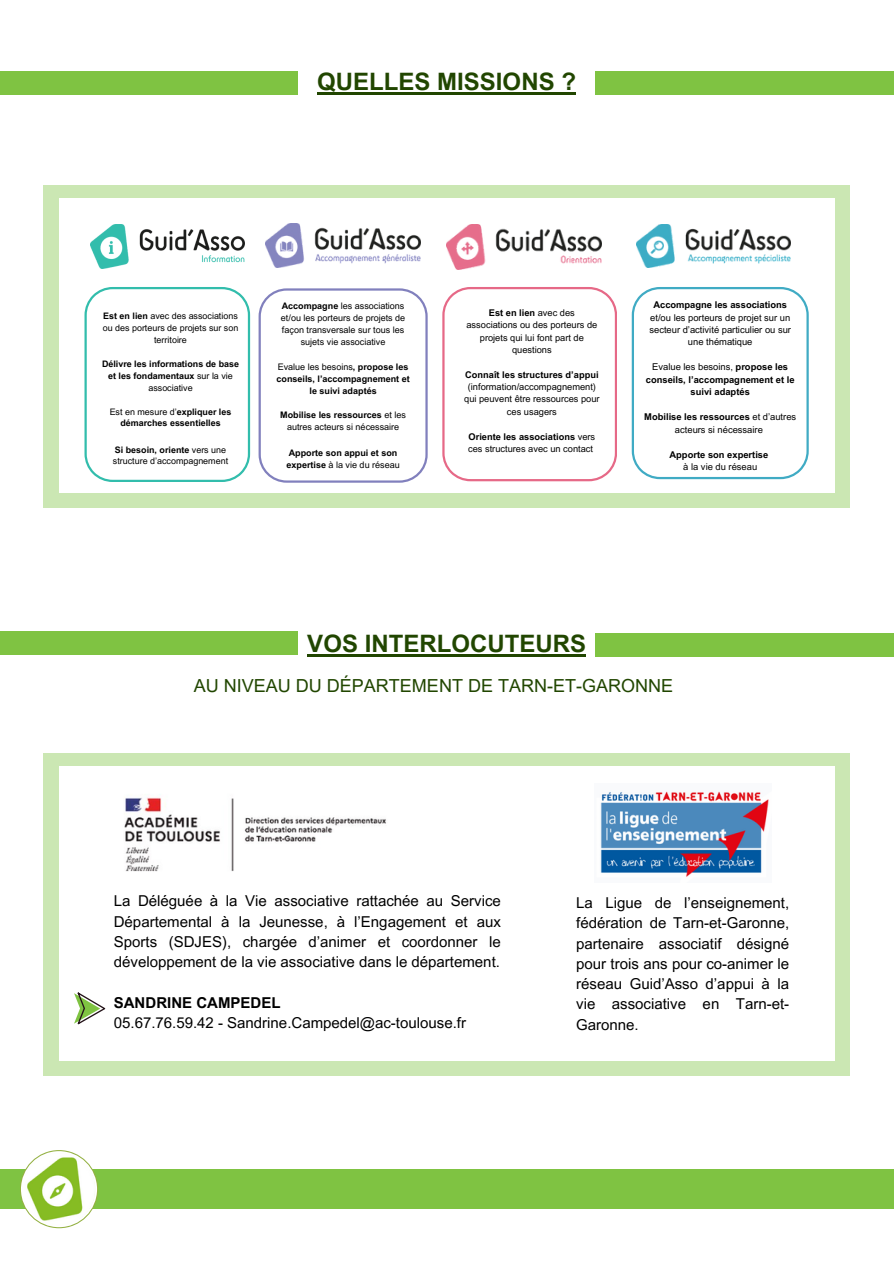
<style>
.page{position:relative;width:894px;height:1264px;background:#fff}
.page>*{position:absolute;margin:0;border:0;box-sizing:border-box;transform-origin:0 0}
.t1{font:700 24px "Arial MT Pro";color:#214600}
.t2{font:18px "Arial MT Pro";color:#214600}
.t3{font:15px/20.2px "Arial MT Pro";color:#000;text-align:justify}
.t4{font:9.3px/12.3px "Arial MT Pro";color:#000;text-align:center}
.t5{font:700 9.3px/12.5px "Arial MT Pro";color:#000;text-align:center}
.t6{font:9px/12px "Arial MT Pro";color:#000;text-align:center}
.t7{font:700 9px/11.9px "Arial MT Pro";color:#000;text-align:center}
.s1{font-weight:700}
.s2{font-weight:400}
</style>
<div class="page">
<div style="left:0;top:1169px;width:893px;height:39px;background:#7fc342"></div>
<div style="left:595px;top:71px;width:298px;height:24px;background:#7fc342"></div>
<div style="left:0;top:71px;width:298px;height:24px;background:#7fc342"></div>
<svg style="left:20px;top:1150px;width:78px;height:78px"></svg>
<svg style="left:21px;top:1151px;width:76px;height:76px"></svg>
<img style="left:23px;top:1152px;width:72px;height:73px;border-radius:50%">
<hr style="left:317px;top:93px;width:259px;height:2px;background:#214600">
<div style="left:44px;top:185px;width:805px;height:322px;background:#cbe7b3"></div>
<div style="left:59px;top:198px;width:774px;height:295px;background:#fff"></div>
<img style="left:90px;top:224px;width:154px;height:44px">
<img style="left:266px;top:224px;width:154px;height:44px">
<img style="left:446px;top:224px;width:155px;height:45px">
<img style="left:636px;top:224px;width:154px;height:44px">
<svg style="left:84px;top:287px;width:166px;height:195px"></svg>
<svg style="left:258px;top:288px;width:169px;height:194px"></svg>
<svg style="left:442px;top:287px;width:175px;height:194px"></svg>
<svg style="left:631px;top:287px;width:177px;height:192px"></svg>
<hr style="left:307px;top:654px;width:279px;height:3px;background:#214600">
<div style="left:43px;top:753px;width:806px;height:322px;background:#cbe7b3"></div>
<div style="left:59px;top:766px;width:774px;height:295px;background:#fff"></div>
<img style="left:600px;top:791px;width:169px;height:86px">
<img style="left:124px;top:794px;width:262px;height:78px">
<svg style="left:74px;top:992px;width:31px;height:32px"></svg>
<div style="left:0;top:631px;width:298px;height:24px;background:#7fc342"></div>
<div style="left:595px;top:633px;width:298px;height:23px;background:#7fc342"></div>
<p class="t1" style="left:317px;top:73px;width:260px">QUELLES MISSIONS ?</p>
<p class="t6" style="left:103px;top:311px;width:137px"><span class="s1">Est en lien</span> avec des associations ou des porteurs de projets sur son territoire</p>
<p class="t7" style="left:102px;top:359px;width:138px">Délivre les informations de base et les fondamentaux <span class="s2">sur la vie associative</span></p>
<p class="t7" style="left:110px;top:406px;width:123px"><span class="s2">Est en mesure d’</span>expliquer les démarches essentielles</p>
<p class="t6" style="left:113px;top:444px;width:117px;text-align:left"><span class="s1">Si besoin, oriente</span> vers une structure d’accompagnement</p>
<p class="t6" style="left:281px;top:301px;width:126px"><span class="s1">Accompagne</span> les associations et/ou les porteurs de projets de façon transversale sur tous les sujets vie associative</p>
<p class="t7" style="left:276px;top:361px;width:135px"><span class="s2">Evalue les besoins</span>, propose les conseils, l’accompagnement et le suivi adaptés</p>
<p class="t6" style="left:280px;top:409px;width:127px"><span class="s1">Mobilise les ressources</span> et les autres acteurs si nécessaire</p>
<p class="t7" style="left:286px;top:448px;width:115px;text-align:left">Apporte son appui et son expertise <span class="s2">à la vie du réseau</span></p>
<p class="t4" style="left:466px;top:308px;width:132px"><span class="s1">Est en lien</span> avec des associations ou des porteurs de projets qui lui font part de questions</p>
<p class="t4" style="left:464px;top:369px;width:137px"><span class="s1">Connaît les structures d’appui </span>(information/accompagnement) qui peuvent être ressources pour ces usagers</p>
<p class="t4" style="left:468px;top:431px;width:129px;text-align:left"><span class="s1">Oriente les associations</span> vers ces structures avec un contact</p>
<p class="t4" style="left:649px;top:300px;width:143px"><span class="s1">Accompagne les associations </span>et/ou les porteurs de projet sur un secteur d’activité particulier ou sur une thématique</p>
<p class="t5" style="left:645px;top:362px;width:150px"><span class="s2">Evalue les besoins,</span> propose les conseils, l’accompagnement et le suivi adaptés</p>
<p class="t4" style="left:644px;top:412px;width:153px"><span class="s1">Mobilise les ressources</span> et d’autres acteurs si nécessaire</p>
<p class="t5" style="left:669px;top:449px;width:100px">Apporte son expertise</p>
<p class="t4" style="left:683px;top:462px;width:75px">à la vie du réseau</p>
<p class="t1" style="left:307px;top:635px;width:280px">VOS INTERLOCUTEURS</p>
<p class="t2" style="left:194px;top:679px;width:481px">AU NIVEAU DU DÉPARTEMENT DE TARN-ET-GARONNE</p>
<p class="t3" style="left:114px;top:892px;width:388px">La Déléguée à la Vie associative rattachée au Service Départemental à la Jeunesse, à l’Engagement et aux Sports (SDJES), chargée d’animer et coordonner le développement de la vie associative dans le département.</p>
<h1 class="t3" style="left:114px;top:994px;width:353px"><span class="s1">SANDRINE CAMPEDEL<br></span>05.67.76.59.42 - Sandrine.Campedel@ac-toulouse.fr</h1>
<h2 class="t3" style="left:576px;top:894px;width:214px">La Ligue de l’enseignement, fédération de Tarn-et-Garonne, partenaire associatif désigné pour trois ans pour co-animer le réseau Guid’Asso d’appui à la vie associative en Tarn-et-Garonne.</h2>
</div>
